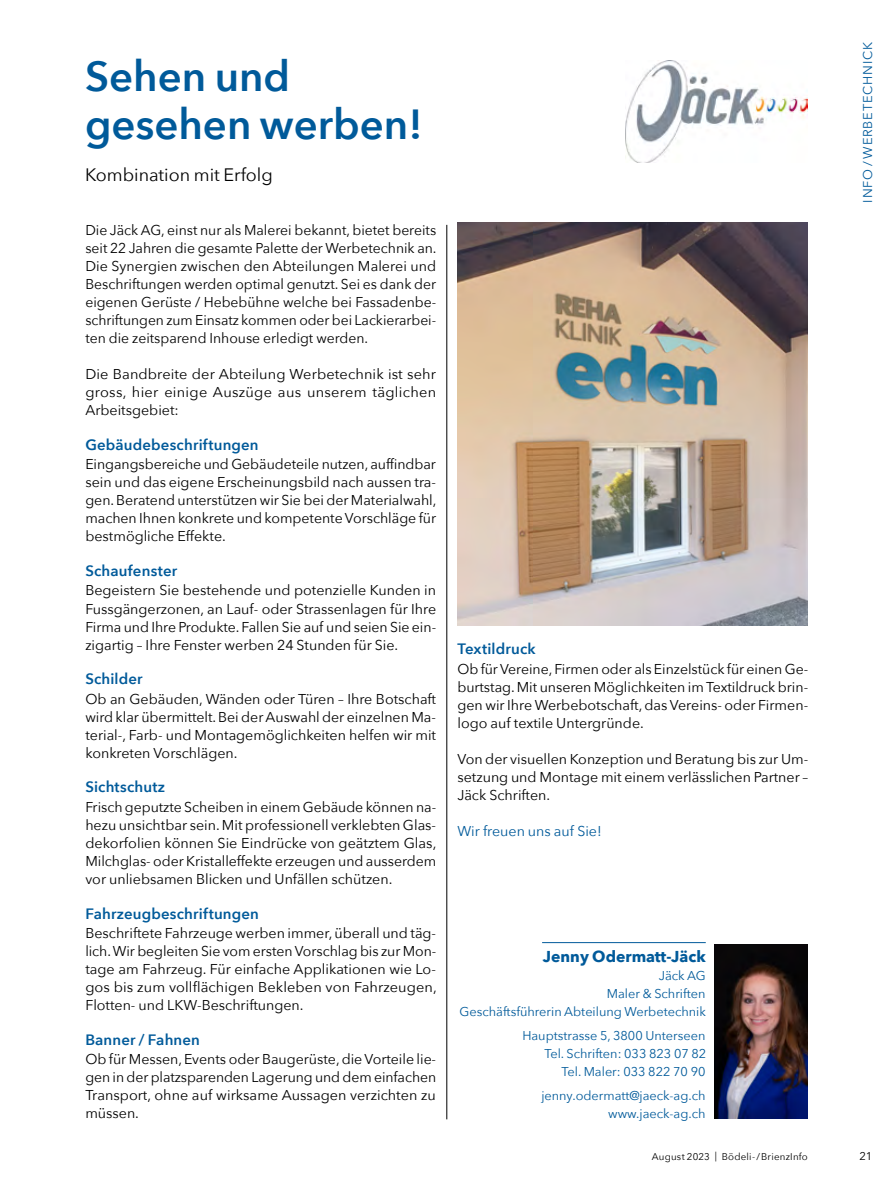
<style>
.page{position:relative;width:893px;height:1191px;background:#fff}
.page>*{position:absolute;margin:0;border:0;box-sizing:border-box;transform-origin:0 0}
.t1{font:600 42px/48px "Avenir Next";color:#005a9a}
.t2{font:18px "Avenir Next";color:#000}
.t3{font:700 15.75px "Avenir Next";color:#005a9a}
.t4{font:600 15px "Avenir Next";letter-spacing:.01em;color:#005a9a}
.t5{font:14.25px/18px "Avenir Next";color:#000;text-align:justify}
.t6{font:14.25px "Avenir Next";color:#005a9a}
.t7{font:12.75px/18px "Avenir Next";color:#005a9a;text-align:right}
.t8{font:12.75px "Avenir Next";letter-spacing:.07em;color:#005a9a}
.t9{font:11.25px "Avenir Next";color:#000}
.t10{font:9.75px "Avenir Next";letter-spacing:.02em;color:#000}
</style>
<div class="page">
<hr style="left:446px;top:225px;width:1px;height:894px;background:#000">
<img style="left:626px;top:60px;width:182px;height:102px">
<hr style="left:542px;top:942px;width:164px;height:1px;background:#005a9a">
<img style="left:714px;top:944px;width:94px;height:174px">
<img style="left:457px;top:223px;width:351px;height:402px">
<h1 class="t1" style="left:85px;top:51px;width:339px">Sehen und gesehen werben!</h1>
<p class="t2" style="left:85px;top:159px;width:189px">Kombination mit Erfolg</p>
<p class="t5" style="left:85px;top:220px;width:353px">Die Jäck AG, einst nur als Malerei bekannt, bietet bereits seit 22 Jahren die gesamte Palette der Werbetechnik an.<br>Die Synergien zwischen den Abteilungen Malerei und Beschriftungen werden optimal genutzt. Sei es dank der eigenen Gerüste / Hebebühne welche bei Fassadenbe&shy;schriftungen zum Einsatz kommen oder bei Lackierarbei&shy;ten die zeitsparend Inhouse erledigt werden.</p>
<p class="t5" style="left:85px;top:364px;width:352px">Die Bandbreite der Abteilung Werbetechnik ist sehr gross, hier einige Auszüge aus unserem täglichen Arbeitsgebiet:</p>
<p class="t4" style="left:85px;top:431px;width:175px">Gebäudebeschriftungen</p>
<p class="t5" style="left:85px;top:455px;width:353px">Eingangsbereiche und Gebäudeteile nutzen, auffindbar sein und das eigene Erscheinungsbild nach aussen tra&shy;gen. Beratend unterstützen wir Sie bei der Materialwahl, machen Ihnen konkrete und kompetente Vorschläge für bestmögliche Effekte.</p>
<p class="t4" style="left:85px;top:558px;width:93px">Schaufenster</p>
<p class="t5" style="left:85px;top:581px;width:352px">Begeistern Sie bestehende und potenzielle Kunden in Fussgängerzonen, an Lauf- oder Strassenlagen für Ihre Firma und Ihre Produkte. Fallen Sie auf und seien Sie ein&shy;zigartig – Ihre Fenster werben 24 Stunden für Sie.</p>
<p class="t4" style="left:85px;top:666px;width:59px">Schilder</p>
<p class="t5" style="left:85px;top:689px;width:352px">Ob an Gebäuden, Wänden oder Türen – Ihre Botschaft wird klar übermittelt. Bei der Auswahl der einzelnen Ma&shy;terial-, Farb- und Montagemöglichkeiten helfen wir mit konkreten Vorschlägen.</p>
<p class="t4" style="left:85px;top:774px;width:81px">Sichtschutz</p>
<p class="t5" style="left:85px;top:797px;width:353px">Frisch geputzte Scheiben in einem Gebäude können na&shy;hezu unsichtbar sein. Mit professionell verklebten Glas&shy;dekorfolien können Sie Eindrücke von geätztem Glas, Milchglas- oder Kristalleffekte erzeugen und ausserdem vor unliebsamen Blicken und Unfällen schützen.</p>
<p class="t4" style="left:85px;top:900px;width:175px">Fahrzeugbeschriftungen</p>
<p class="t5" style="left:85px;top:923px;width:353px">Beschriftete Fahrzeuge werben immer, überall und täg&shy;lich. Wir begleiten Sie vom ersten Vorschlag bis zur Mon&shy;tage am Fahrzeug. Für einfache Applikationen wie Lo&shy;gos bis zum vollflächigen Bekleben von Fahrzeugen, Flotten- und LKW-Beschriftungen.</p>
<p class="t4" style="left:85px;top:1026px;width:116px">Banner / Fahnen</p>
<p class="t5" style="left:85px;top:1049px;width:352px">Ob für Messen, Events oder Baugerüste, die Vorteile lie&shy;gen in der platzsparenden Lagerung und dem einfachen Transport, ohne auf wirksame Aussagen verzichten zu müssen.</p>
<p class="t8" style="left:857px;top:203px;width:162px;rotate:-90deg">INFO / WERBETECHNICK</p>
<p class="t4" style="left:457px;top:636px;width:80px">Textildruck</p>
<p class="t5" style="left:457px;top:659px;width:352px">Ob für Vereine, Firmen oder als Einzelstück für einen Ge&shy;burtstag. Mit unseren Möglichkeiten im Textildruck brin&shy;gen wir Ihre Werbebotschaft, das Vereins- oder Firmen&shy;logo auf textile Untergründe.</p>
<p class="t5" style="left:457px;top:749px;width:352px">Von der visuellen Konzeption und Beratung bis zur Um&shy;setzung und Montage mit einem verlässlichen Partner – Jäck Schriften.</p>
<p class="t6" style="left:457px;top:819px;width:146px">Wir freuen uns auf Sie!</p>
<p class="t3" style="left:543px;top:943px;width:164px">Jenny Odermatt-Jäck</p>
<p class="t7" style="left:459px;top:966px;width:248px">Jäck AG<br>Maler &amp; Schriften<br>Geschäftsführerin Abteilung Werbetechnik</p>
<p class="t7" style="left:522px;top:1026px;width:185px">Hauptstrasse 5, 3800 Unterseen<br>Tel. Schriften: 033 823 07 82<br>Tel. Maler: 033 822 70 90</p>
<p class="t7" style="left:541px;top:1086px;width:166px">jenny.odermatt@jaeck-ag.ch www.jaeck-ag.ch</p>
<p class="t10" style="left:652px;top:1148px;width:158px">August 2023 | Bödeli-/BrienzInfo</p>
<p class="t9" style="left:859px;top:1147px;width:14px">21</p>
</div>
